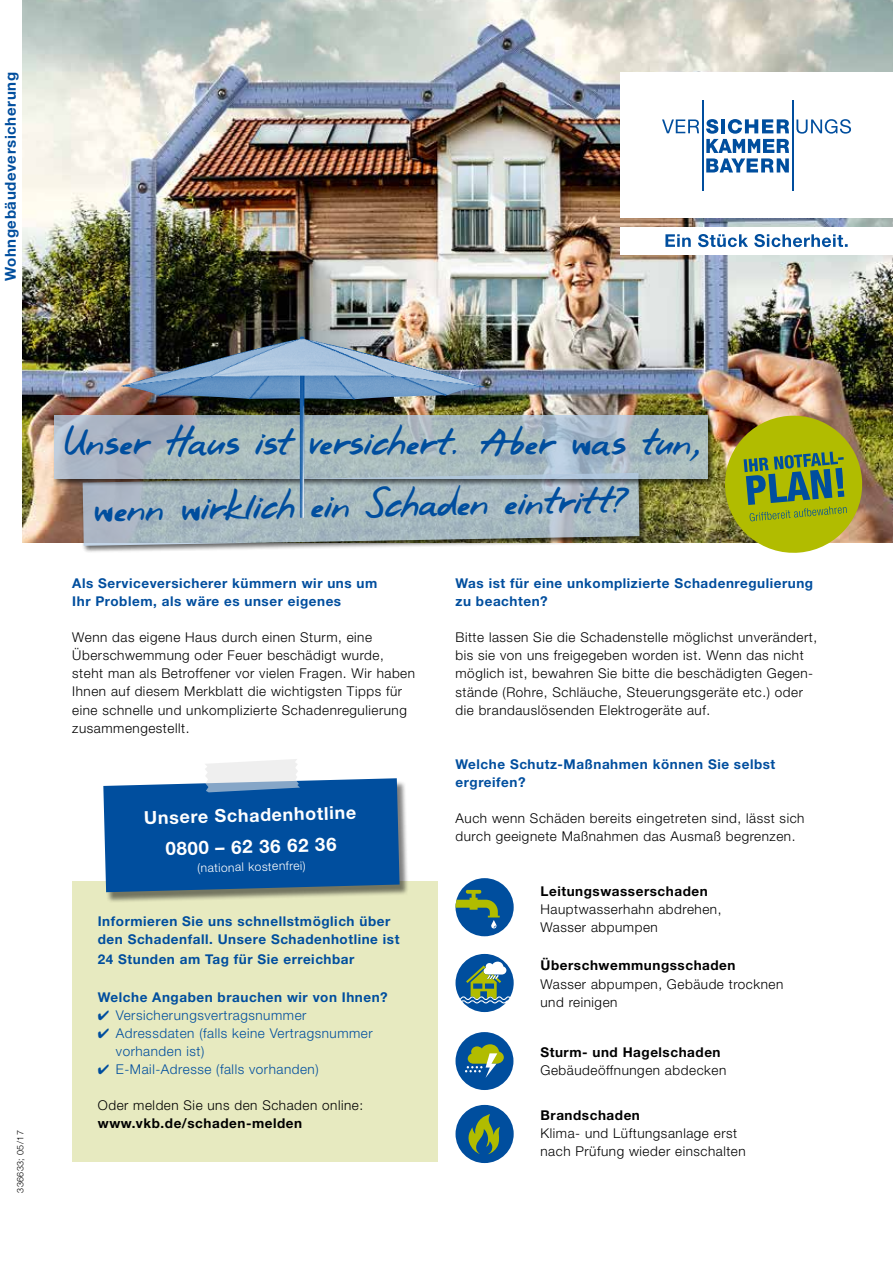
<style>
.page{position:relative;width:893px;height:1263px;background:#fff}
.page>*{position:absolute;margin:0;border:0;box-sizing:border-box;transform-origin:0 0}
.t1{font:39px "VKB Erman 2011";color:#004e9e}
.t2{font:700 18.45px "Helvetica Neue LT Pro";color:#fff}
.t3{font:700 17.85px "Helvetica Neue LT Pro";color:#fff}
.t4{font:700 15px "Helvetica Neue LT Pro";letter-spacing:.04em;color:#004e9e}
.t5{font:300 13.5px/18.1px "Helvetica Neue LT Pro";letter-spacing:.04em;color:#000}
.t6{font:700 13.5px/18.1px "Helvetica Neue LT Pro";letter-spacing:.04em;color:#004e9e}
.t7{font:300 13.5px/18.1px "Helvetica Neue LT Pro";letter-spacing:.04em;color:#004e9e}
.t8{font:700 13.5px "Helvetica Neue LT Pro";letter-spacing:.04em;color:#000}
.t9{font:300 12px "Helvetica Neue LT Pro";color:#fff}
.t10{font:300 9px "Helvetica Neue LT Pro";letter-spacing:.04em;color:#000}
</style>
<div class="page">
<img style="left:22px;top:0;width:871px;height:542px">
<div style="left:81px;top:471px;width:566px;height:82px;background:#000;opacity:.75"></div>
<svg style="left:83px;top:486px;width:556px;height:60px;background:#a4b2b7"></svg>
<div style="left:53px;top:414px;width:662px;height:72px;background:#000;opacity:.75"></div>
<svg style="left:54px;top:416px;width:653px;height:63px;background:#aabac4"></svg>
<img style="left:121px;top:337px;width:337px;height:181px">
<img style="left:722px;top:413px;width:143px;height:140px">
<div style="left:72px;top:881px;width:365px;height:281px;background:#e7eac0"></div>
<div style="left:104px;top:780px;width:305px;height:123px;background:#000;opacity:.5"></div>
<svg style="left:103px;top:759px;width:297px;height:133px"></svg>
<div style="left:455px;top:878px;width:59px;height:58px;background:#004e9e;border-radius:50%"></div>
<svg style="left:455px;top:890px;width:45px;height:38px"></svg>
<svg style="left:455px;top:954px;width:59px;height:58px"></svg>
<div style="left:455px;top:1032px;width:58px;height:58px;background:#004e9e;border-radius:50%"></div>
<svg style="left:465px;top:1044px;width:39px;height:34px"></svg>
<div style="left:455px;top:1105px;width:59px;height:58px;background:#004e9e;border-radius:50%"></div>
<svg style="left:468px;top:1114px;width:32px;height:40px"></svg>
<div style="left:620px;top:72px;width:273px;height:146px;background:#fff"></div>
<div style="left:620px;top:227px;width:273px;height:27px;background:#fff"></div>
<svg style="left:665px;top:234px;width:183px;height:13px"></svg>
<hr style="left:702px;top:100px;width:1px;height:91px;background:#004e9e">
<hr style="left:792px;top:100px;width:1px;height:91px;background:#004e9e">
<svg style="left:662px;top:119px;width:37px;height:14px"></svg>
<svg style="left:796px;top:119px;width:55px;height:15px"></svg>
<svg style="left:706px;top:119px;width:83px;height:53px"></svg>
<p class="t4" style="left:1px;top:281px;width:211px;rotate:-90deg">Wohngebäudeversicherung</p>
<p class="t10" style="left:15px;top:1193px;width:64px;rotate:-90deg">336633; 05/17</p>
<h1 class="t1" style="left:60px;top:418px;width:645px">Unser Haus ist versichert. Aber was tun,</h1>
<h1 class="t1" style="left:90px;top:485px;width:535px;rotate:-1deg">wenn wirklich ein Schaden eintritt?</h1>
<p class="t6" style="left:72px;top:574px;width:307px">Als Serviceversicherer kümmern wir uns um<br>Ihr Problem, als wäre es unser eigenes</p>
<p class="t5" style="left:72px;top:628px;width:344px">Wenn das eigene Haus durch einen Sturm, eine Überschwemmung oder Feuer beschädigt wurde, steht man als Betroffener vor vielen Fragen. Wir haben Ihnen auf diesem Merkblatt die wichtigsten Tipps für eine schnelle und unkomplizierte Schadenregulierung zusammengestellt.</p>
<h3 class="t3" style="left:144px;top:808px;width:214px;rotate:-2deg">Unsere Schadenhotline</h3>
<h2 class="t2" style="left:165px;top:836px;width:173px;rotate:-1deg">0800 – 62 36 62 36</h2>
<p class="t9" style="left:197px;top:860px;width:110px;rotate:-1deg">(national kostenfrei)</p>
<p class="t6" style="left:98px;top:912px;width:303px">Informieren Sie uns schnellstmöglich über den Schadenfall. Unsere Schadenhotline ist</p>
<p class="t6" style="left:98px;top:949px;width:258px">24 Stunden am Tag für Sie erreichbar</p>
<p class="t6" style="left:98px;top:987px;width:291px">Welche Angaben brauchen wir von Ihnen?</p>
<p class="t7" style="left:98px;top:1005px;width:210px">✔ Versicherungsvertragsnummer</p>
<p class="t7" style="left:116px;top:1023px;width:258px;text-indent:-18px">✔ Adressdaten (falls keine Vertragsnummer vorhanden ist)</p>
<p class="t7" style="left:98px;top:1060px;width:222px">✔ E-Mail-Adresse (falls vorhanden)</p>
<p class="t5" style="left:98px;top:1096px;width:267px">Oder melden Sie uns den Schaden online:</p>
<p class="t8" style="left:98px;top:1115px;width:206px">www.vkb.de/schaden-melden</p>
<p class="t6" style="left:455px;top:574px;width:359px">Was ist für eine unkomplizierte Schadenregulierung zu beachten?</p>
<p class="t5" style="left:455px;top:628px;width:363px">Bitte lassen Sie die Schadenstelle möglichst unverändert, bis sie von uns freigegeben worden ist. Wenn das nicht möglich ist, bewahren Sie bitte die beschädigten Gegen&shy;stände (Rohre, Schläuche, Steuerungsgeräte etc.) oder die brandauslösenden Elektrogeräte auf.</p>
<p class="t6" style="left:455px;top:754px;width:321px">Welche Schutz-Maßnahmen können Sie selbst ergreifen?</p>
<p class="t5" style="left:455px;top:809px;width:350px">Auch wenn Schäden bereits eingetreten sind, lässt sich durch geeignete Maßnahmen das Ausmaß begrenzen.</p>
<p class="t8" style="left:540px;top:882px;width:169px">Leitungswasserschaden</p>
<p class="t5" style="left:540px;top:900px;width:183px">Hauptwasserhahn abdrehen,<br>Wasser abpumpen</p>
<p class="t8" style="left:540px;top:957px;width:197px">Überschwemmungsschaden</p>
<p class="t5" style="left:540px;top:974px;width:244px">Wasser abpumpen, Gebäude trocknen und reinigen</p>
<p class="t8" style="left:540px;top:1044px;width:182px">Sturm- und Hagelschaden</p>
<p class="t5" style="left:540px;top:1061px;width:187px">Gebäudeöffnungen abdecken</p>
<p class="t8" style="left:540px;top:1106px;width:101px">Brandschaden</p>
<p class="t5" style="left:540px;top:1124px;width:207px">Klima- und Lüftungsanlage erst nach Prüfung wieder einschalten</p>
</div>
